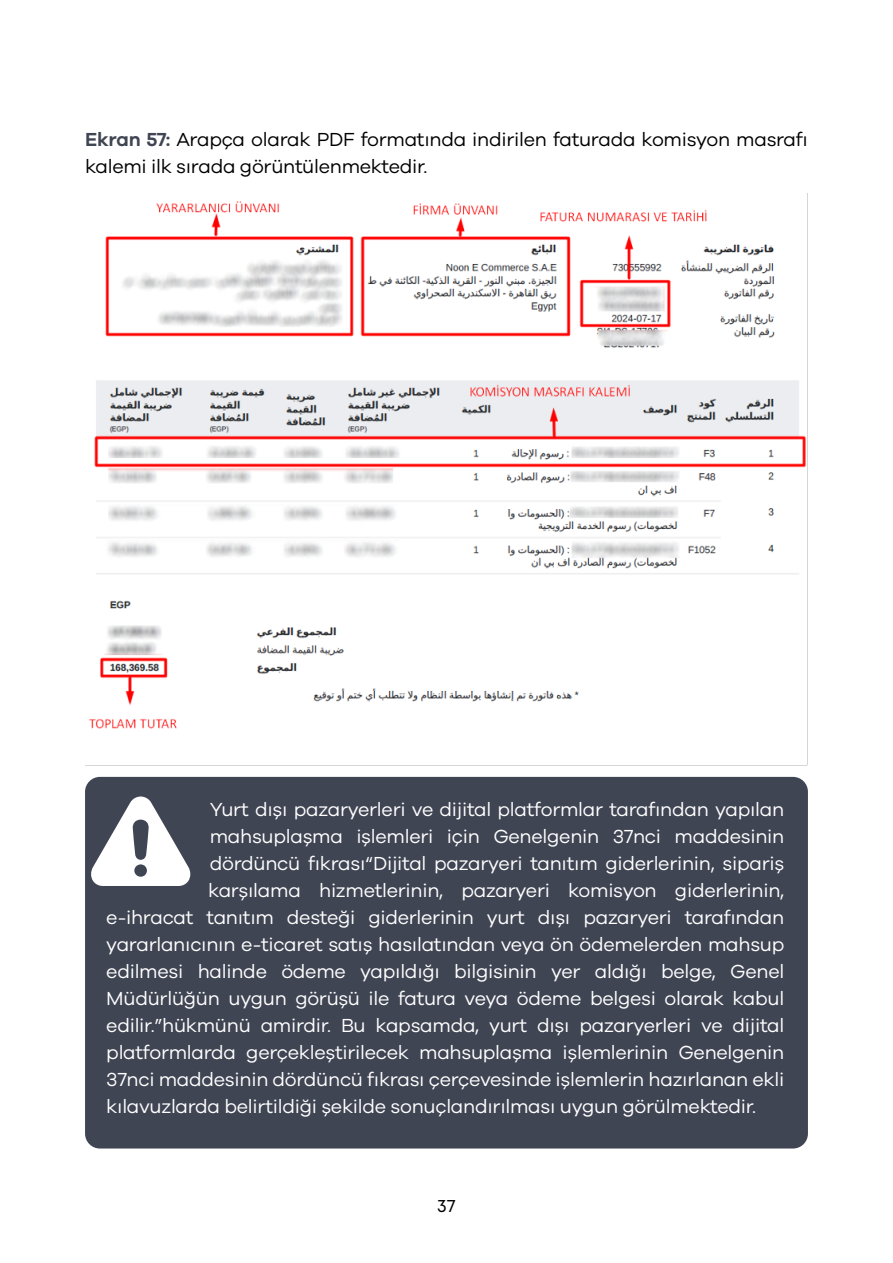
<style>
.page{position:relative;width:893px;height:1263px;background:#fff}
.page>*{position:absolute;margin:0;border:0;box-sizing:border-box;transform-origin:0 0}
.t1{font:19.5px "Galano Grotesque W05";letter-spacing:-.015em;color:#fff}
.t2{font:19.5px/27px "Galano Grotesque W05";letter-spacing:-.015em;color:#000}
.t3{font:18px "Mont";color:#000}
.s1{font-weight:600;color:#404553}
</style>
<div class="page">
<img style="left:89px;top:193px;width:719px;height:572px">
<div style="left:85px;top:777px;width:723px;height:371px;background:#404554;border-radius:15px"></div>
<svg style="left:91px;top:796px;width:100px;height:90px"></svg>
<p class="t2" style="left:85px;top:125px;width:724px"><span class="s1">Ekran 57:</span> Arapça olarak PDF formatında indirilen faturada komisyon masrafı kalemi ilk sırada görüntülenmektedir.</p>
<p class="t1" style="left:210px;top:797px;width:576px">Yurt dışı pazaryerleri ve dijital platformlar tarafından yapılan</p>
<p class="t1" style="left:210px;top:824px;width:576px">mahsuplaşma işlemleri için Genelgenin 37nci maddesinin</p>
<p class="t1" style="left:210px;top:851px;width:576px">dördüncü fıkrası“Dijital pazaryeri tanıtım giderlerinin, sipariş</p>
<p class="t1" style="left:208px;top:878px;width:578px">karşılama hizmetlerinin, pazaryeri komisyon giderlerinin,</p>
<p class="t1" style="left:106px;top:905px;width:679px">e-ihracat tanıtım desteği giderlerinin yurt dışı pazaryeri tarafından</p>
<p class="t1" style="left:106px;top:932px;width:680px">yararlanıcının e-ticaret satış hasılatından veya ön ödemelerden mahsup</p>
<p class="t1" style="left:106px;top:959px;width:679px">edilmesi halinde ödeme yapıldığı bilgisinin yer aldığı belge, Genel</p>
<p class="t1" style="left:106px;top:986px;width:679px">Müdürlüğün uygun görüşü ile fatura veya ödeme belgesi olarak kabul</p>
<p class="t1" style="left:106px;top:1013px;width:680px">edilir.”hükmünü amirdir. Bu kapsamda, yurt dışı pazaryerleri ve dijital</p>
<p class="t1" style="left:106px;top:1040px;width:680px">platformlarda gerçekleştirilecek mahsuplaşma işlemlerinin Genelgenin</p>
<p class="t1" style="left:106px;top:1067px;width:679px">37nci maddesinin dördüncü fıkrası çerçevesinde işlemlerin hazırlanan ekli</p>
<p class="t1" style="left:106px;top:1094px;width:651px">kılavuzlarda belirtildiği şekilde sonuçlandırılması uygun görülmektedir.</p>
<p class="t3" style="left:437px;top:1194px;width:20px">37</p>
</div>
